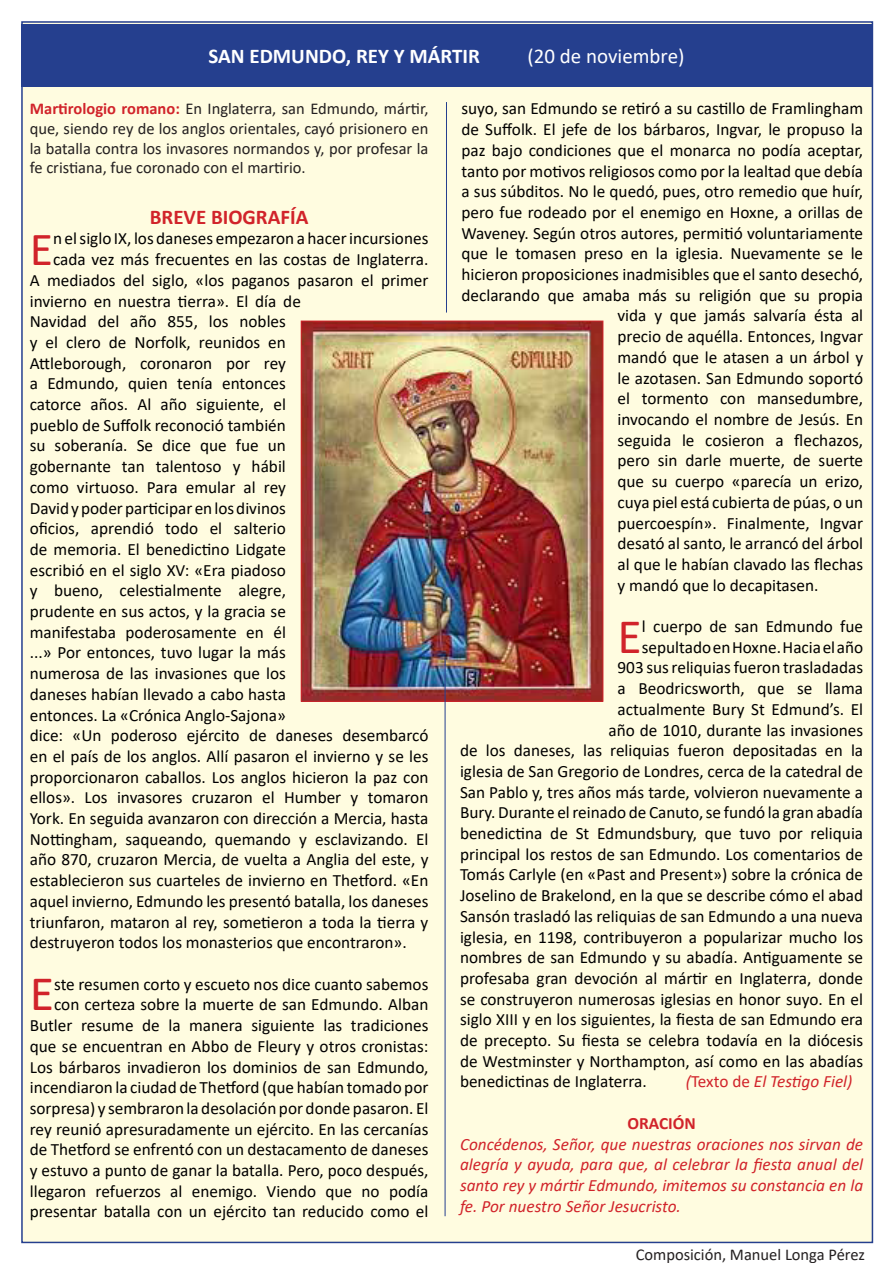
<style>
.page{position:relative;width:893px;height:1263px;background:#fff}
.page>*{position:absolute;margin:0;border:0;box-sizing:border-box;transform-origin:0 0}
.t1{font:49.8px "Calibri";color:#d1232a}
.t2{font:47.7px "Calibri";color:#d1232a}
.t3{font:700 21px "Calibri";color:#fff}
.t4{font:21px "Calibri";color:#fff}
.t5{font:700 21px "Calibri";color:#d1232a}
.t6{font:17.25px/20.7px "Calibri";color:#000;text-align:right}
.t7{font:italic 17.25px/20.7px "Calibri";color:#d1232a;text-align:justify}
.t8{font:700 17.25px "Calibri";color:#d1232a}
.t9{font:16.5px/19.8px "Calibri";color:#231f20;text-align:justify}
.s1{font-weight:700;color:#d1232a}
.s2{font-style:normal}
</style>
<div class="page">
<div style="left:21px;top:21px;width:852px;height:1222px;background:#fffce0;border:2px solid #253f8e"></div>
<img style="left:303px;top:323px;width:298px;height:377px">
<div style="left:301px;top:321px;width:302px;height:381px;border:1px solid #d1232a"></div>
<div style="left:21px;top:24px;width:851px;height:63px;background:#253f8e"></div>
<hr style="left:446px;top:102px;width:1px;height:211px;background:#253f8e">
<hr style="left:445px;top:659px;width:1px;height:557px;background:#253f8e">
<p class="t3" style="left:208px;top:42px;width:273px">SAN EDMUNDO, REY Y MÁRTIR</p>
<p class="t4" style="left:527px;top:42px;width:159px">(20 de noviembre)</p>
<p class="t9" style="left:30px;top:98px;width:400px"><span class="s1">Martirologio romano:</span> En Inglaterra, san Edmundo, mártir, que, siendo rey de los anglos orientales, cayó prisionero en la batalla contra los invasores normandos y, por profesar la fe cristiana, fue coronado con el martirio.</p>
<p class="t5" style="left:150px;top:202px;width:160px">BREVE BIOGRAFÍA</p>
<p class="t2" style="left:30px;top:216px;width:25px">E</p>
<p class="t6" style="left:53px;top:228px;width:377px">n el siglo IX, los daneses empezaron a hacer incursiones</p>
<p class="t6" style="left:53px;top:249px;width:377px">cada vez más frecuentes en las costas de Inglaterra.</p>
<p class="t6" style="left:30px;top:269px;width:400px">A mediados del siglo, «los paganos pasaron el primer</p>
<p class="t6" style="left:30px;top:290px;width:273px">invierno en nuestra tierra». El día de</p>
<p class="t6" style="left:30px;top:311px;width:258px">Navidad del año 855, los nobles</p>
<p class="t6" style="left:30px;top:331px;width:258px">y el clero de Norfolk, reunidos en</p>
<p class="t6" style="left:30px;top:352px;width:258px">Attleborough, coronaron por rey</p>
<p class="t6" style="left:30px;top:373px;width:258px">a Edmundo, quien tenía entonces</p>
<p class="t6" style="left:30px;top:393px;width:258px">catorce años. Al año siguiente, el</p>
<p class="t6" style="left:30px;top:414px;width:258px">pueblo de Suffolk reconoció también</p>
<p class="t6" style="left:30px;top:435px;width:258px">su soberanía. Se dice que fue un</p>
<p class="t6" style="left:30px;top:456px;width:258px">gobernante tan talentoso y hábil</p>
<p class="t6" style="left:30px;top:476px;width:258px">como virtuoso. Para emular al rey</p>
<p class="t6" style="left:30px;top:497px;width:258px">David y poder participar en los divinos</p>
<p class="t6" style="left:30px;top:518px;width:258px">oficios, aprendió todo el salterio</p>
<p class="t6" style="left:30px;top:538px;width:258px">de memoria. El benedictino Lidgate</p>
<p class="t6" style="left:30px;top:559px;width:258px">escribió en el siglo XV: «Era piadoso</p>
<p class="t6" style="left:30px;top:580px;width:258px">y bueno, celestialmente alegre,</p>
<p class="t6" style="left:30px;top:600px;width:258px">prudente en sus actos, y la gracia se</p>
<p class="t6" style="left:30px;top:621px;width:258px">manifestaba poderosamente en él</p>
<p class="t6" style="left:30px;top:642px;width:258px">...» Por entonces, tuvo lugar la más</p>
<p class="t6" style="left:30px;top:663px;width:258px">numerosa de las invasiones que los</p>
<p class="t6" style="left:30px;top:683px;width:258px">daneses habían llevado a cabo hasta</p>
<p class="t6" style="left:30px;top:704px;width:258px">entonces. La «Crónica Anglo-Sajona»</p>
<p class="t6" style="left:30px;top:725px;width:400px">dice: «Un poderoso ejército de daneses desembarcó</p>
<p class="t6" style="left:30px;top:745px;width:400px">en el país de los anglos. Allí pasaron el invierno y se les</p>
<p class="t6" style="left:30px;top:766px;width:400px">proporcionaron caballos. Los anglos hicieron la paz con</p>
<p class="t6" style="left:30px;top:787px;width:400px">ellos». Los invasores cruzaron el Humber y tomaron</p>
<p class="t6" style="left:30px;top:807px;width:400px">York. En seguida avanzaron con dirección a Mercia, hasta</p>
<p class="t6" style="left:30px;top:828px;width:400px">Nottingham, saqueando, quemando y esclavizando. El</p>
<p class="t6" style="left:30px;top:849px;width:400px">año 870, cruzaron Mercia, de vuelta a Anglia del este, y</p>
<p class="t6" style="left:30px;top:870px;width:400px">establecieron sus cuarteles de invierno en Thetford. «En</p>
<p class="t6" style="left:30px;top:890px;width:400px">aquel invierno, Edmundo les presentó batalla, los daneses</p>
<p class="t6" style="left:30px;top:911px;width:400px">triunfaron, mataron al rey, sometieron a toda la tierra y</p>
<p class="t6" style="left:30px;top:932px;width:379px">destruyeron todos los monasterios que encontraron».</p>
<p class="t1" style="left:30px;top:959px;width:26px">E</p>
<p class="t6" style="left:30px;top:973px;width:400px">ste resumen corto y escueto nos dice cuanto sabemos con certeza sobre la muerte de san Edmundo. Alban Butler resume de la manera siguiente las tradiciones que se encuentran en Abbo de Fleury y otros cronistas:<br>Los bárbaros invadieron los dominios de san Edmundo, incendiaron la ciudad de Thetford (que habían tomado por sorpresa) y sembraron la desolación por donde pasaron. El rey reunió apresuradamente un ejército. En las cercanías de Thetford se enfrentó con un destacamento de daneses y estuvo a punto de ganar la batalla. Pero, poco después, llegaron refuerzos al enemigo. Viendo que no podía presentar batalla con un ejército tan reducido como el</p>
<p class="t6" style="left:461px;top:98px;width:403px">suyo, san Edmundo se retiró a su castillo de Framlingham</p>
<p class="t6" style="left:461px;top:119px;width:403px">de Suffolk. El jefe de los bárbaros, Ingvar, le propuso la</p>
<p class="t6" style="left:461px;top:139px;width:403px">paz bajo condiciones que el monarca no podía aceptar,</p>
<p class="t6" style="left:461px;top:160px;width:403px">tanto por motivos religiosos como por la lealtad que debía</p>
<p class="t6" style="left:461px;top:181px;width:403px">a sus súbditos. No le quedó, pues, otro remedio que huír,</p>
<p class="t6" style="left:461px;top:201px;width:403px">pero fue rodeado por el enemigo en Hoxne, a orillas de</p>
<p class="t6" style="left:461px;top:222px;width:403px">Waveney. Según otros autores, permitió voluntariamente</p>
<p class="t6" style="left:461px;top:243px;width:403px">que le tomasen preso en la iglesia. Nuevamente se le</p>
<p class="t6" style="left:461px;top:264px;width:403px">hicieron proposiciones inadmisibles que el santo desechó,</p>
<p class="t6" style="left:461px;top:284px;width:403px">declarando que amaba más su religión que su propia</p>
<p class="t6" style="left:617px;top:305px;width:247px">vida y que jamás salvaría ésta al</p>
<p class="t6" style="left:617px;top:326px;width:247px">precio de aquélla. Entonces, Ingvar</p>
<p class="t6" style="left:617px;top:346px;width:247px">mandó que le atasen a un árbol y</p>
<p class="t6" style="left:617px;top:367px;width:247px">le azotasen. San Edmundo soportó</p>
<p class="t6" style="left:617px;top:388px;width:247px">el tormento con mansedumbre,</p>
<p class="t6" style="left:617px;top:408px;width:247px">invocando el nombre de Jesús. En</p>
<p class="t6" style="left:617px;top:429px;width:247px">seguida le cosieron a flechazos,</p>
<p class="t6" style="left:617px;top:450px;width:247px">pero sin darle muerte, de suerte</p>
<p class="t6" style="left:617px;top:471px;width:247px">que su cuerpo «parecía un erizo,</p>
<p class="t6" style="left:617px;top:491px;width:247px">cuya piel está cubierta de púas, o un</p>
<p class="t6" style="left:617px;top:512px;width:247px">puercoespín». Finalmente, Ingvar</p>
<p class="t6" style="left:617px;top:533px;width:247px">desató al santo, le arrancó del árbol</p>
<p class="t6" style="left:617px;top:553px;width:247px">al que le habían clavado las flechas</p>
<p class="t6" style="left:617px;top:574px;width:203px">y mandó que lo decapitasen.</p>
<p class="t1" style="left:617px;top:602px;width:26px">E</p>
<p class="t6" style="left:642px;top:615px;width:223px">l cuerpo de san Edmundo fue</p>
<p class="t6" style="left:642px;top:636px;width:223px">sepultado en Hoxne. Hacia el año</p>
<p class="t6" style="left:617px;top:657px;width:247px">903 sus reliquias fueron trasladadas</p>
<p class="t6" style="left:617px;top:678px;width:247px">a Beodricsworth, que se llama</p>
<p class="t6" style="left:617px;top:698px;width:247px">actualmente Bury St Edmund’s. El</p>
<p class="t6" style="left:608px;top:719px;width:256px">año de 1010, durante las invasiones</p>
<p class="t6" style="left:460px;top:740px;width:405px">de los daneses, las reliquias fueron depositadas en la</p>
<p class="t6" style="left:460px;top:760px;width:405px">iglesia de San Gregorio de Londres, cerca de la catedral de</p>
<p class="t6" style="left:460px;top:781px;width:405px">San Pablo y, tres años más tarde, volvieron nuevamente a</p>
<p class="t6" style="left:460px;top:802px;width:405px">Bury. Durante el reinado de Canuto, se fundó la gran abadía</p>
<p class="t6" style="left:460px;top:822px;width:405px">benedictina de St Edmundsbury, que tuvo por reliquia</p>
<p class="t6" style="left:460px;top:843px;width:405px">principal los restos de san Edmundo. Los comentarios de</p>
<p class="t6" style="left:460px;top:864px;width:405px">Tomás Carlyle (en «Past and Present») sobre la crónica de</p>
<p class="t6" style="left:460px;top:885px;width:405px">Joselino de Brakelond, en la que se describe cómo el abad</p>
<p class="t6" style="left:460px;top:905px;width:405px">Sansón trasladó las reliquias de san Edmundo a una nueva</p>
<p class="t6" style="left:460px;top:926px;width:405px">iglesia, en 1198, contribuyeron a popularizar mucho los</p>
<p class="t6" style="left:460px;top:947px;width:405px">nombres de san Edmundo y su abadía. Antiguamente se</p>
<p class="t6" style="left:460px;top:967px;width:405px">profesaba gran devoción al mártir en Inglaterra, donde</p>
<p class="t6" style="left:460px;top:988px;width:405px">se construyeron numerosas iglesias en honor suyo. En el</p>
<p class="t6" style="left:460px;top:1009px;width:405px">siglo XIII y en los siguientes, la fiesta de san Edmundo era</p>
<p class="t6" style="left:460px;top:1029px;width:405px">de precepto. Su fiesta se celebra todavía en la diócesis</p>
<p class="t6" style="left:460px;top:1050px;width:405px">de Westminster y Northampton, así como en las abadías</p>
<p class="t6" style="left:460px;top:1071px;width:188px">benedictinas de Inglaterra.</p>
<p class="t7" style="left:686px;top:1071px;width:168px">(<span class="s2">Texto de</span> El Testigo Fiel)</p>
<p class="t8" style="left:627px;top:1111px;width:70px">ORACIÓN</p>
<p class="t7" style="left:460px;top:1133px;width:405px">Concédenos, Señor, que nuestras oraciones nos sirvan de alegría y ayuda, para que, al celebrar la fiesta anual del santo rey y mártir Edmundo, imitemos su constancia en la fe. Por nuestro Señor Jesucristo.</p>
<p class="t9" style="left:636px;top:1244px;width:231px">Composición, Manuel Longa Pérez</p>
</div>
